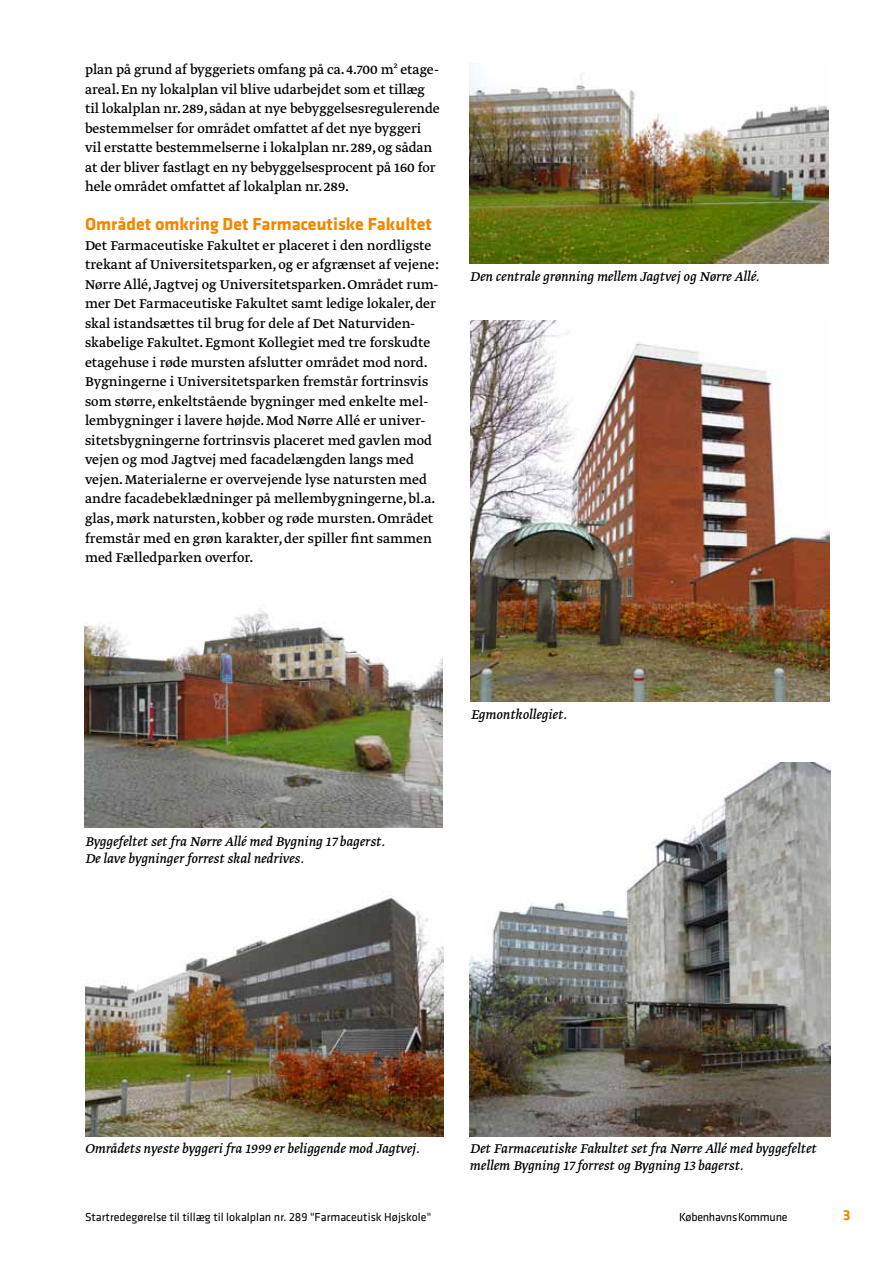
<style>
.page{position:relative;width:893px;height:1263px;background:#fff}
.page>*{position:absolute;margin:0;border:0;box-sizing:border-box;transform-origin:0 0}
.t1{font:700 18px "Klavika";color:#f18700}
.t2{font:15px/19.5px "Greta Text";color:#000}
.t3{font:italic 15px/16.5px "Greta Text";color:#000}
.t4{font:700 15px "Klavika";color:#f18700}
.t5{font:12px "Klavika";color:#000}
.t6{font:12px "Klavika";letter-spacing:-.02em;color:#000}
</style>
<div class="page">
<img style="left:470px;top:63px;width:358px;height:200px">
<img style="left:85px;top:896px;width:358px;height:241px">
<img style="left:470px;top:762px;width:360px;height:375px">
<img style="left:84px;top:608px;width:359px;height:220px">
<img style="left:470px;top:320px;width:359px;height:381px">
<p class="t2" style="left:85px;top:61px;width:356px">plan på grund af byggeriets omfang på ca. 4.700 m² etage&shy;areal. En ny lokalplan vil blive udarbejdet som et tillæg til lokalplan nr. 289, sådan at nye bebyggelsesregulerende bestemmelser for området omfattet af det nye byggeri vil erstatte bestemmelserne i lokalplan nr. 289, og sådan at der bliver fastlagt en ny bebyggelsesprocent på 160 for hele området omfattet af lokalplan nr. 289.</p>
<p class="t1" style="left:85px;top:217px;width:348px">Området omkring Det Farmaceutiske Fakultet</p>
<p class="t2" style="left:85px;top:237px;width:355px">Det Farmaceutiske Fakultet er placeret i den nordligste trekant af Universitetsparken, og er afgrænset af vejene:<br>Nørre Allé, Jagtvej og Universitetsparken. Området rum&shy;mer Det Farmaceutiske Fakultet samt ledige lokaler, der skal istandsættes til brug for dele af Det Naturviden&shy;skabelige Fakultet. Egmont Kollegiet med tre forskudte etagehuse i røde mursten afslutter området mod nord.<br>Bygningerne i Universitetsparken fremstår fortrinsvis som større, enkeltstående bygninger med enkelte mel&shy;lembygninger i lavere højde. Mod Nørre Allé er univer&shy;sitetsbygningerne fortrinsvis placeret med gavlen mod vejen og mod Jagtvej med facadelængden langs med vejen. Materialerne er overvejende lyse natursten med andre facadebeklædninger på mellembygningerne, bl.a. glas, mørk natursten, kobber og røde mursten. Området fremstår med en grøn karakter, der spiller fint sammen med Fælledparken overfor.</p>
<p class="t3" style="left:470px;top:269px;width:291px">Den centrale grønning mellem Jagtvej og Nørre Allé.</p>
<p class="t3" style="left:85px;top:834px;width:302px">Byggefeltet set fra Nørre Allé med Bygning 17 bagerst.<br>De lave bygninger forrest skal nedrives.</p>
<p class="t3" style="left:471px;top:707px;width:98px">Egmontkollegiet.</p>
<p class="t3" style="left:85px;top:1141px;width:336px">Områdets nyeste byggeri fra 1999 er beliggende mod Jagtvej.</p>
<p class="t3" style="left:470px;top:1141px;width:348px">Det Farmaceutiske Fakultet set fra Nørre Allé med byggefeltet mellem Bygning 17 forrest og Bygning 13 bagerst.</p>
<p class="t5" style="left:85px;top:1212px;width:348px">Startredegørelse til tillæg til lokalplan nr. 289 "Farmaceutisk Højskole"</p>
<p class="t6" style="left:679px;top:1212px;width:110px">Københavns Kommune</p>
<p class="t4" style="left:843px;top:1209px;width:9px">3</p>
</div>
